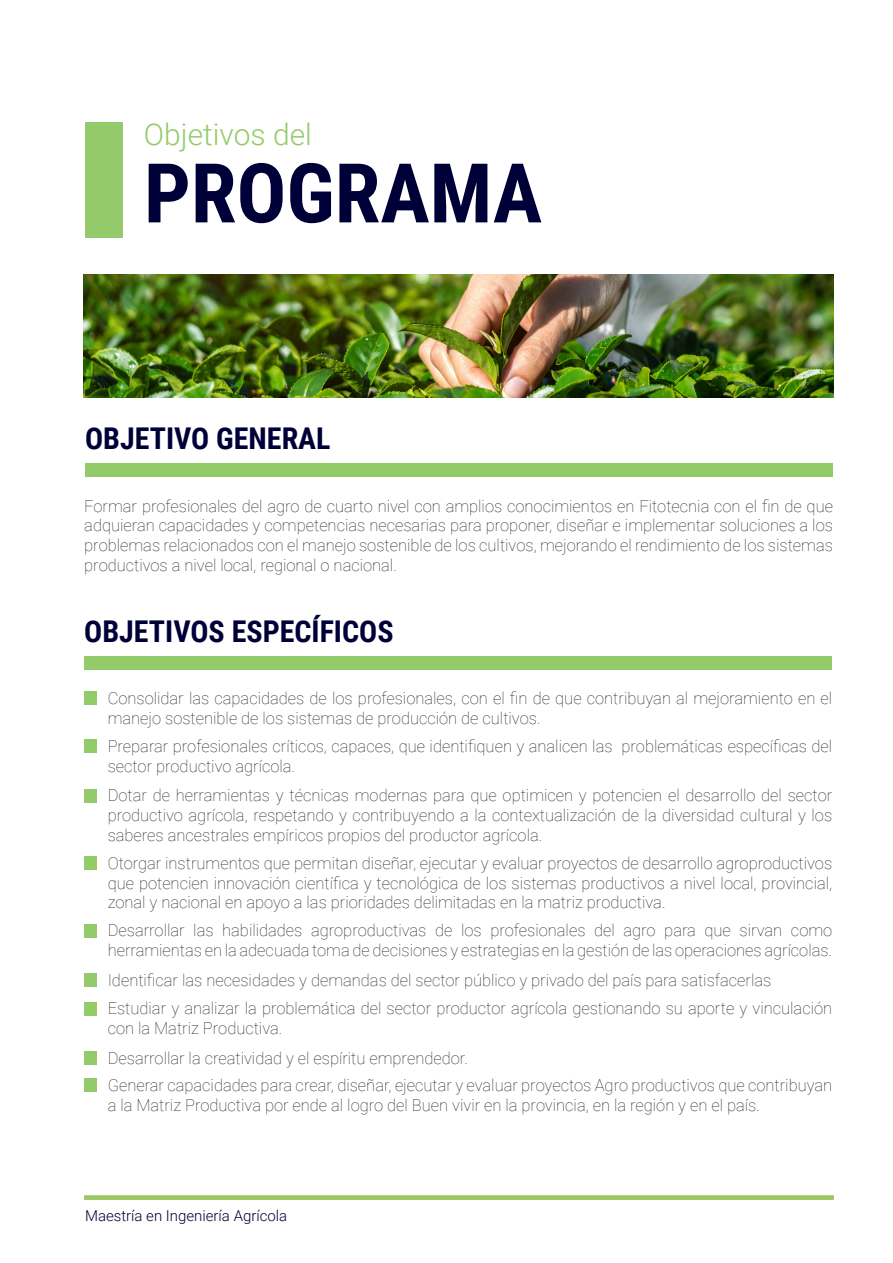
<style>
.page{position:relative;width:893px;height:1263px;background:#fff}
.page>*{position:absolute;margin:0;border:0;box-sizing:border-box;transform-origin:0 0}
.t1{font:700 82.5px "Roboto Condensed";color:#000038}
.t2{font:700 30px "Roboto Condensed";color:#000038}
.t3{font:300 30px "Roboto";color:#94cb6a}
.t4{font:100 16.5px/19.8px "Roboto";color:#231f20}
.t5{font:300 15px "Roboto";color:#000038}
</style>
<div class="page">
<svg style="left:84px;top:1195px;width:750px;height:5px;fill:#9ec663"></svg>
<div style="left:85px;top:122px;width:37px;height:116px;background:#94cb6a"></div>
<div style="left:85px;top:463px;width:748px;height:14px;background:#94cb6a"></div>
<img style="left:84px;top:274px;width:749px;height:124px">
<div style="left:84px;top:656px;width:748px;height:13px;background:#94cb6a"></div>
<div style="left:84px;top:691px;width:13px;height:14px;background:#94cb6a"></div>
<div style="left:84px;top:739px;width:13px;height:14px;background:#94cb6a"></div>
<div style="left:84px;top:789px;width:13px;height:13px;background:#94cb6a"></div>
<div style="left:84px;top:856px;width:13px;height:14px;background:#94cb6a"></div>
<div style="left:84px;top:924px;width:13px;height:13px;background:#94cb6a"></div>
<div style="left:84px;top:973px;width:13px;height:14px;background:#94cb6a"></div>
<div style="left:84px;top:1002px;width:13px;height:13px;background:#94cb6a"></div>
<div style="left:84px;top:1051px;width:13px;height:14px;background:#94cb6a"></div>
<div style="left:84px;top:1078px;width:13px;height:14px;background:#94cb6a"></div>
<p class="t3" style="left:144px;top:113px;width:170px">Objetivos del</p>
<p class="t1" style="left:144px;top:135px;width:400px">PROGRAMA</p>
<p class="t2" style="left:85px;top:418px;width:247px">OBJETIVO GENERAL</p>
<p class="t4" style="left:84px;top:495px;width:750px;text-align:justify">Formar profesionales del agro de cuarto nivel con amplios conocimientos en Fitotecnia con el fin de que adquieran capacidades y competencias necesarias para proponer, diseñar e implementar soluciones a los problemas relacionados con el manejo sostenible de los cultivos, mejorando el rendimiento de los sistemas productivos a nivel local, regional o nacional.</p>
<p class="t2" style="left:84px;top:610px;width:311px">OBJETIVOS ESPECÍFICOS</p>
<p class="t4" style="left:108px;top:687px;width:726px">Consolidar las capacidades de los profesionales, con el fin de que contribuyan al mejoramiento en el manejo sostenible de los sistemas de producción de cultivos.</p>
<p class="t4" style="left:108px;top:735px;width:726px">Preparar profesionales críticos, capaces, que identifiquen y analicen las problemáticas específicas del sector productivo agrícola.</p>
<p class="t4" style="left:108px;top:785px;width:726px;text-align:justify">Dotar de herramientas y técnicas modernas para que optimicen y potencien el desarrollo del sector productivo agrícola, respetando y contribuyendo a la contextualización de la diversidad cultural y los saberes ancestrales empíricos propios del productor agrícola.</p>
<p class="t4" style="left:108px;top:852px;width:726px;text-align:justify">Otorgar instrumentos que permitan diseñar, ejecutar y evaluar proyectos de desarrollo agroproductivos que potencien innovación científica y tecnológica de los sistemas productivos a nivel local, provincial, zonal y nacional en apoyo a las prioridades delimitadas en la matriz productiva.</p>
<p class="t4" style="left:108px;top:920px;width:726px">Desarrollar las habilidades agroproductivas de los profesionales del agro para que sirvan como herramientas en la adecuada toma de decisiones y estrategias en la gestión de las operaciones agrícolas.</p>
<p class="t4" style="left:108px;top:969px;width:665px">Identificar las necesidades y demandas del sector público y privado del país para satisfacerlas</p>
<p class="t4" style="left:108px;top:998px;width:726px">Estudiar y analizar la problemática del sector productor agrícola gestionando su aporte y vinculación con la Matriz Productiva.</p>
<p class="t4" style="left:108px;top:1047px;width:362px">Desarrollar la creatividad y el espíritu emprendedor.</p>
<p class="t4" style="left:108px;top:1074px;width:726px">Generar capacidades para crear, diseñar, ejecutar y evaluar proyectos Agro productivos que contribuyan a la Matriz Productiva por ende al logro del Buen vivir en la provincia, en la región y en el país.</p>
<p class="t5" style="left:85px;top:1205px;width:204px">Maestría en Ingeniería Agrícola</p>
</div>
